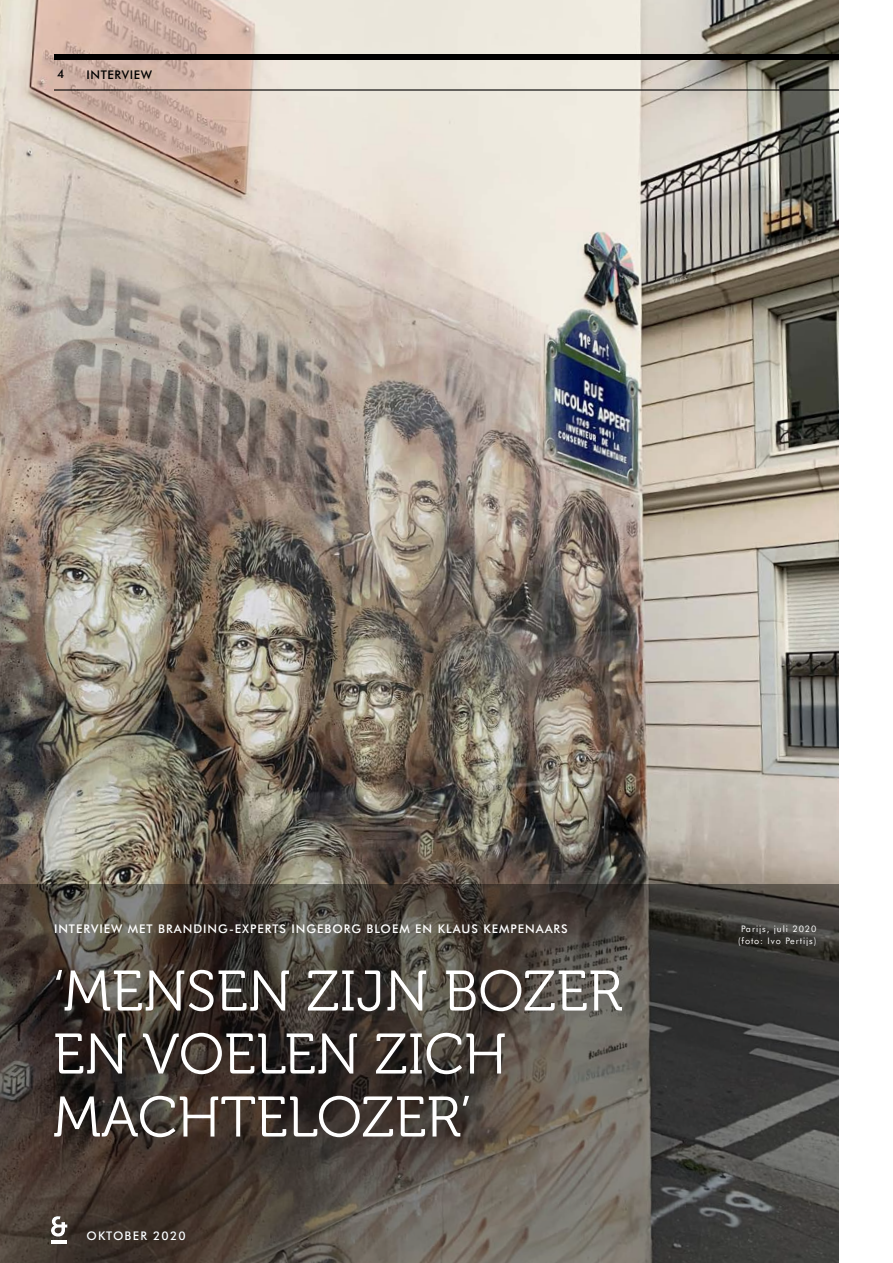
<style>
.page{position:relative;width:893px;height:1263px;background:#fff}
.page>*{position:absolute;margin:0;border:0;box-sizing:border-box;transform-origin:0 0}
.t1{font:57px/63px "Museo 300";color:#fff}
.t2{font:500 12px "Futura BT";letter-spacing:.08em;color:#fff}
.t3{font:500 12px "Futura BT";letter-spacing:.1em;color:#fff}
.t4{font:500 12px "Futura BT";letter-spacing:.05em;color:#000}
.t5{font:9px/12px "Futura BT";letter-spacing:.1em;color:#fff;text-align:center}
</style>
<div class="page">
<img style="left:0;top:0;width:839px;height:884px">
<div style="left:54px;top:54px;width:785px;height:6px;background:#000"></div>
<hr style="left:54px;top:89px;width:785px;height:2px;background:#000">
<svg style="left:0;top:884px;width:839px;height:379px;background:#49433d"></svg>
<hr style="left:51px;top:1241px;width:15px;height:3px;background:#fff">
<svg style="left:51px;top:1216px;width:16px;height:20px"></svg>
<p class="t4" style="left:57px;top:67px;width:9px">4</p>
<p class="t4" style="left:86px;top:67px;width:67px">INTERVIEW</p>
<p class="t2" style="left:54px;top:921px;width:515px">INTERVIEW MET BRANDING-EXPERTS INGEBORG BLOEM EN KLAUS KEMPENAARS</p>
<h1 class="t1" style="left:53px;top:961px;width:571px">‘MENSEN ZIJN BOZER<br>EN VOELEN ZICH<br>MACHTELOZER’</h1>
<p class="t3" style="left:86px;top:1228px;width:101px">OKTOBER 2020</p>
<p class="t5" style="left:738px;top:922px;width:80px">Parijs, juli 2020 (foto: Ivo Pertijs)</p>
</div>
